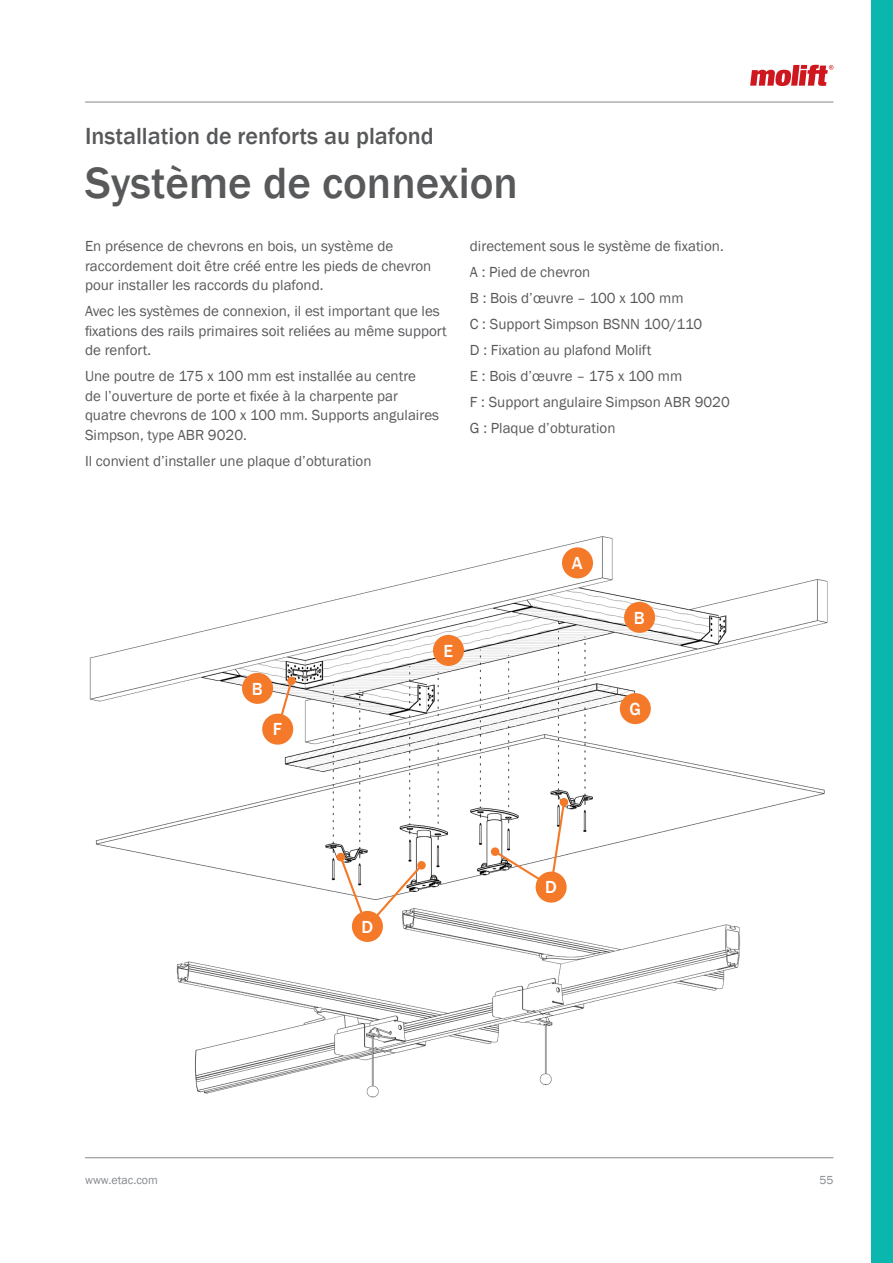
<style>
.page{position:relative;width:893px;height:1263px;background:#fff}
.page>*{position:absolute;margin:0;border:0;box-sizing:border-box;transform-origin:0 0}
.t1{font:500 45px "Franklin Gothic";color:#58595b}
.t2{font:500 24px "Franklin Gothic";color:#58595b}
.t3{font:500 18px "Franklin Gothic";color:#fff}
.t4{font:15px/19.5px "Franklin Gothic";color:#58595b}
.t5{font:12px "Franklin Gothic";color:#84888c}
</style>
<div class="page">
<hr style="left:85px;top:102px;width:748px;height:1px;background:#84888c">
<hr style="left:85px;top:1157px;width:748px;height:1px;background:#84888c">
<div style="left:872px;top:0;width:21px;height:1263px;background:#09b7af"></div>
<img style="left:89px;top:536px;width:739px;height:562px">
<div style="left:624px;top:602px;width:31px;height:31px;background:#f47929;border-radius:50%"></div>
<div style="left:242px;top:673px;width:31px;height:31px;background:#f47929;border-radius:50%"></div>
<div style="left:433px;top:635px;width:31px;height:31px;background:#f47929;border-radius:50%"></div>
<div style="left:620px;top:693px;width:31px;height:31px;background:#f47929;border-radius:50%"></div>
<div style="left:562px;top:547px;width:31px;height:31px;background:#f47929;border-radius:50%"></div>
<svg style="left:275px;top:678px;width:19px;height:54px"></svg>
<div style="left:287px;top:676px;width:9px;height:9px;background:#f47929;border-radius:50%"></div>
<svg style="left:338px;top:854px;width:86px;height:75px"></svg>
<div style="left:337px;top:853px;width:8px;height:8px;background:#f47929;border-radius:50%"></div>
<div style="left:560px;top:798px;width:8px;height:8px;background:#f47929;border-radius:50%"></div>
<svg style="left:492px;top:800px;width:74px;height:89px"></svg>
<div style="left:491px;top:847px;width:8px;height:9px;background:#f47929;border-radius:50%"></div>
<div style="left:262px;top:714px;width:31px;height:31px;background:#f47929;border-radius:50%"></div>
<div style="left:352px;top:911px;width:31px;height:31px;background:#f47929;border-radius:50%"></div>
<div style="left:536px;top:871px;width:31px;height:32px;background:#f47929;border-radius:50%"></div>
<svg style="left:750px;top:65px;width:83px;height:21px"></svg>
<h2 class="t2" style="left:85px;top:122px;width:350px">Installation de renforts au plafond</h2>
<h1 class="t1" style="left:85px;top:156px;width:434px">Système de connexion</h1>
<p class="t4" style="left:85px;top:237px;width:348px">En présence de chevrons en bois, un système de raccordement doit être créé entre les pieds de chevron pour installer les raccords du plafond.</p>
<p class="t4" style="left:85px;top:302px;width:363px">Avec les systèmes de connexion, il est important que les fixations des rails primaires soit reliées au même support de renfort.</p>
<p class="t4" style="left:85px;top:367px;width:356px">Une poutre de 175 x 100 mm est installée au centre<br>de l’ouverture de porte et fixée à la charpente par quatre chevrons de 100 x 100 mm. Supports angulaires Simpson, type ABR 9020.</p>
<p class="t4" style="left:85px;top:451px;width:288px">Il convient d’installer une plaque d’obturation</p>
<p class="t4" style="left:470px;top:234px;width:261px;line-height:25.8px">directement sous le système de fixation.<br>A : Pied de chevron<br>B : Bois d’œuvre – 100 x 100 mm<br>C : Support Simpson BSNN 100/110<br>D : Fixation au plafond Molift<br>E : Bois d’œuvre – 175 x 100 mm<br>F : Support angulaire Simpson ABR 9020<br>G : Plaque d’obturation</p>
<p class="t3" style="left:252px;top:677px;width:12px">B</p>
<p class="t3" style="left:273px;top:718px;width:11px">F</p>
<p class="t3" style="left:443px;top:639px;width:11px">E</p>
<p class="t3" style="left:572px;top:552px;width:12px">A</p>
<p class="t3" style="left:634px;top:606px;width:12px">B</p>
<p class="t3" style="left:629px;top:698px;width:13px">G</p>
<p class="t3" style="left:361px;top:915px;width:13px">D</p>
<p class="t3" style="left:545px;top:876px;width:13px">D</p>
<p class="t5" style="left:85px;top:1173px;width:74px">www.etac.com</p>
<p class="t5" style="left:819px;top:1173px;width:16px">55</p>
</div>
